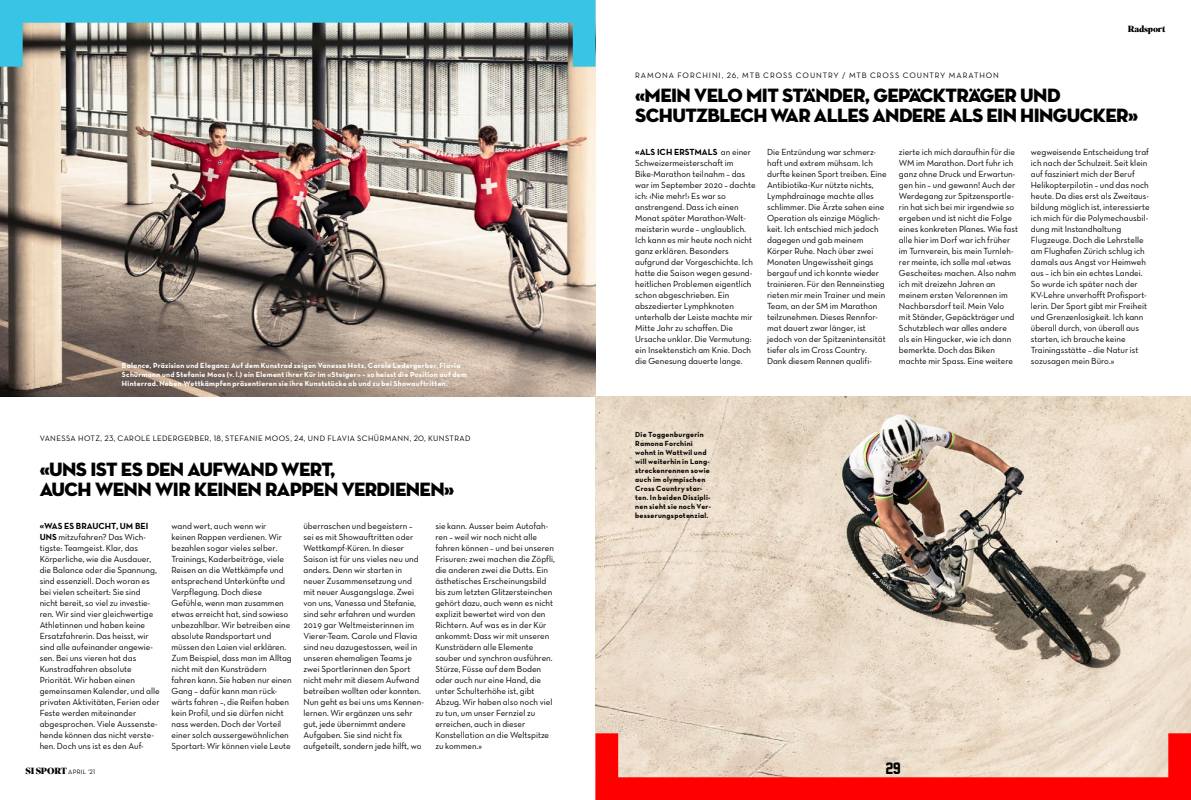
<style>
.page{position:relative;width:1191px;height:800px;background:#fff}
.page>*{position:absolute;margin:0;border:0;box-sizing:border-box;transform-origin:0 0}
._740_QU_24_SuTiBlack{font:19.6px/19.6px "Neutraface Display Titling";letter-spacing:-.03em;color:#000}
._010_PAGINA_15_Jerse{font:15px "Jersey M54";color:#000}
._520___LT_9_NeBook_a{font:9px/11px "Neutraface Text Book Alt";color:#000}
._191_RU_9_SuTiBlack{font:900 9px "Superior Title";letter-spacing:-.03em;color:#000}
._590___FU_6_6_NeBook{font:8px "Neutraface Text Book Alt";letter-spacing:.05em;color:#000}
._590___FU_6_6_NeBook-2{font:8px "Neutraface Text Book Alt";letter-spacing:.11em;color:#000}
._811_LE_7_5_NeBold_n{font:7.5px/9px "Neutraface Text Bold Alt";letter-spacing:.03em;color:#fff}
._811_LE_7_5_NeBold_n-2{font:7.5px/9px "Neutraface Text Bold Alt";letter-spacing:.03em;color:#000}
._199___FU_6_5_NeBook{font:6.5px "Neutraface Text Book Alt";letter-spacing:.03em;color:#000}
.s1{font-family:"Neutraface Text Bold Alt"}
.s2{font-family:"Superior Title";font-weight:900;font-size:9px}
</style>
<div class="page">
<img style="left:595px;top:397px;width:596px;height:336px">
<img style="left:0;top:67px;width:595px;height:329px">
<svg style="left:0;top:0;width:595px;height:67px;background:#679ca4"></svg>
<svg style="left:595px;top:733px;width:596px;height:66px;background:#f2887c"></svg>
<p class="_811_LE_7_5_NeBold_n" style="left:122px;top:360px;width:346px">Balance, Präzision und Eleganz: Auf dem Kunstrad zeigen Vanessa Hotz, Carole Ledergerber, Flavia<br>Schürmann und Stefanie Moos (v. l.) ein Element ihrer Kür im «Steiger» – so heisst die Position auf dem<br>Hinterrad. Neben Wettkämpfen präsentieren sie ihre Kunststücke ab und zu bei Showauftritten.</p>
<p class="_590___FU_6_6_NeBook" style="left:40px;top:433px;width:432px">VANESSA HOTZ, 23, CAROLE LEDERGERBER, 18, STEFANIE MOOS, 24, UND FLAVIA SCHÜRMANN, 20, KUNSTRAD</p>
<p class="_740_QU_24_SuTiBlack" style="left:40px;top:460px;width:416px">«UNS IST ES DEN AUFWAND WERT,<br>AUCH WENN WIR KEINEN RAPPEN VERDIENEN»</p>
<p class="_520___LT_9_NeBook_a" style="left:40px;top:520px;width:122px"><span class="s1">«WAS ES BRAUCHT, UM BEI<br>UNS</span> mitzufahren? Das Wich&shy;tigste: Teamgeist. Klar, das<br>Körperliche, wie die Ausdauer, die Balance oder die Spannung, sind essenziell. Doch woran es bei vielen scheitert: Sie sind nicht bereit, so viel zu investie&shy;ren. Wir sind vier gleichwertige<br>Athletinnen und haben keine<br>Ersatzfahrerin. Das heisst, wir sind alle aufeinander angewie&shy;sen. Bei uns vieren hat das<br>Kunstradfahren absolute<br>Priorität. Wir haben einen gemeinsamen Kalender, und alle privaten Aktivitäten, Ferien oder<br>Feste werden miteinander abgesprochen. Viele Aussenste&shy;hende können das nicht verste&shy;hen. Doch uns ist es den Auf-</p>
<p class="_520___LT_9_NeBook_a" style="left:172px;top:520px;width:122px">wand wert, auch wenn wir keinen Rappen verdienen. Wir bezahlen sogar vieles selber.<br>Trainings, Kaderbeiträge, viele<br>Reisen an die Wettkämpfe und entsprechend Unterkünfte und<br>Verpflegung. Doch diese<br>Gefühle, wenn man zusammen etwas erreicht hat, sind sowieso unbezahlbar. Wir betreiben eine absolute Randsportart und müssen den Laien viel erklären.<br>Zum Beispiel, dass man im Alltag nicht mit den Kunsträdern fahren kann. Sie haben nur einen<br>Gang – dafür kann man rück&shy;wärts fahren –, die Reifen haben kein Profil, und sie dürfen nicht nass werden. Doch der Vorteil einer solch aussergewöhnlichen<br>Sportart: Wir können viele Leute</p>
<p class="_520___LT_9_NeBook_a" style="left:303px;top:520px;width:122px">überraschen und begeistern – sei es mit Showauftritten oder<br>Wettkampf-Küren. In dieser<br>Saison ist für uns vieles neu und anders. Denn wir starten in neuer Zusammensetzung und mit neuer Ausgangslage. Zwei von uns, Vanessa und Stefanie, sind sehr erfahren und wurden<br>2019 gar Weltmeisterinnen im<br>Vierer-Team. Carole und Flavia sind neu dazugestossen, weil in unseren ehemaligen Teams je zwei Sportlerinnen den Sport nicht mehr mit diesem Aufwand betreiben wollten oder konnten.<br>Nun geht es bei uns ums Kennen&shy;lernen. Wir ergänzen uns sehr gut, jede übernimmt andere<br>Aufgaben. Sie sind nicht fix aufgeteilt, sondern jede hilft, wo</p>
<p class="_520___LT_9_NeBook_a" style="left:435px;top:520px;width:121px">sie kann. Ausser beim Autofah&shy;ren – weil wir noch nicht alle fahren können – und bei unseren<br>Frisuren: zwei machen die Zöpfli, die anderen zwei die Dutts. Ein ästhetisches Erscheinungsbild bis zum letzten Glitzersteinchen gehört dazu, auch wenn es nicht explizit bewertet wird von den<br>Richtern. Auf was es in der Kür ankommt: Dass wir mit unseren<br>Kunsträdern alle Elemente sauber und synchron ausführen.<br>Stürze, Füsse auf dem Boden oder auch nur eine Hand, die unter Schulterhöhe ist, gibt<br>Abzug. Wir haben also noch viel zu tun, um unser Fernziel zu erreichen, auch in dieser<br>Konstellation an die Weltspitze zu kommen.»</p>
<p class="_199___FU_6_5_NeBook" style="left:26px;top:768px;width:71px"><span class="s2">SI SPORT</span> APRIL ’21</p>
<p class="_191_RU_9_SuTiBlack" style="left:1128px;top:23px;width:39px">Radsport</p>
<p class="_590___FU_6_6_NeBook-2" style="left:635px;top:70px;width:365px">RAMONA FORCHINI, 26, MTB CROSS COUNTRY / MTB CROSS COUNTRY MARATHON</p>
<p class="_740_QU_24_SuTiBlack" style="left:635px;top:86px;width:504px">«MEIN VELO MIT STÄNDER, GEPÄCKTRÄGER UND<br>SCHUTZBLECH WAR ALLES ANDERE ALS EIN HINGUCKER»</p>
<p class="_520___LT_9_NeBook_a" style="left:635px;top:146px;width:122px"><span class="s1">«ALS ICH ERSTMALS</span> an einer<br>Schweizermeisterschaft im<br>Bike-Marathon teilnahm – das war im September 2020 – dachte ich: ‹Nie mehr!› Es war so anstrengend. Dass ich einen<br>Monat später Marathon-Welt&shy;meisterin wurde – unglaublich.<br>Ich kann es mir heute noch nicht ganz erklären. Besonders aufgrund der Vorgeschichte. Ich hatte die Saison wegen gesund&shy;heitlichen Problemen eigentlich schon abgeschrieben. Ein abszedierter Lymphknoten unterhalb der Leiste machte mir<br>Mitte Jahr zu schaffen. Die<br>Ursache unklar. Die Vermutung: ein Insektenstich am Knie. Doch die Genesung dauerte lange.</p>
<p class="_520___LT_9_NeBook_a" style="left:767px;top:146px;width:121px">Die Entzündung war schmerz&shy;haft und extrem mühsam. Ich durfte keinen Sport treiben. Eine<br>Antibiotika-Kur nützte nichts,<br>Lymphdrainage machte alles schlimmer. Die Ärzte sahen eine<br>Operation als einzige Möglich&shy;keit. Ich entschied mich jedoch dagegen und gab meinem<br>Körper Ruhe. Nach über zwei<br>Monaten Ungewissheit gings bergauf und ich konnte wieder trainieren. Für den Renneinstieg rieten mir mein Trainer und mein<br>Team, an der SM im Marathon teilzunehmen. Dieses Rennfor&shy;mat dauert zwar länger, ist jedoch von der Spitzenintensität tiefer als im Cross Country.<br>Dank diesem Rennen qualifi-</p>
<p class="_520___LT_9_NeBook_a" style="left:899px;top:146px;width:121px">zierte ich mich daraufhin für die<br>WM im Marathon. Dort fuhr ich ganz ohne Druck und Erwartun&shy;gen hin – und gewann! Auch der<br>Werdegang zur Spitzensportle&shy;rin hat sich bei mir irgendwie so ergeben und ist nicht die Folge eines konkreten Planes. Wie fast alle hier im Dorf war ich früher im Turnverein, bis mein Turnleh&shy;rer meinte, ich solle mal ‹etwas<br>Gescheites› machen. Also nahm ich mit dreizehn Jahren an meinem ersten Velorennen im<br>Nachbarsdorf teil. Mein Velo mit Ständer, Gepäckträger und<br>Schutzblech war alles andere als ein Hingucker, wie ich dann bemerkte. Doch das Biken machte mir Spass. Eine weitere</p>
<p class="_520___LT_9_NeBook_a" style="left:1030px;top:146px;width:120px">wegweisende Entscheidung traf ich nach der Schulzeit. Seit klein auf fasziniert mich der Beruf<br>Helikopterpilotin – und das noch heute. Da dies erst als Zweitaus&shy;bildung möglich ist, interessierte ich mich für die Polymechausbil&shy;dung mit Instandhaltung<br>Flugzeuge. Doch die Lehrstelle am Flughafen Zürich schlug ich damals aus Angst vor Heimweh aus – ich bin ein echtes Landei.<br>So wurde ich später nach der<br>KV-Lehre unverhofft Profisport&shy;lerin. Der Sport gibt mir Freiheit und Grenzenlosigkeit. Ich kann überall durch, von überall aus starten, ich brauche keine<br>Trainingsstätte – die Natur ist sozusagen mein Büro.»</p>
<p class="_811_LE_7_5_NeBold_n-2" style="left:635px;top:429px;width:77px">Die Toggenburgerin<br>Ramona Forchini wohnt in Wattwil und will weiterhin in Lang&shy;streckenrennen sowie auch im olympischen<br>Cross Country star&shy;ten. In beiden Diszipli&shy;nen sieht sie noch Ver&shy;besserungspotenzial.</p>
<p class="_010_PAGINA_15_Jerse" style="left:886px;top:760px;width:16px">29</p>
</div>
